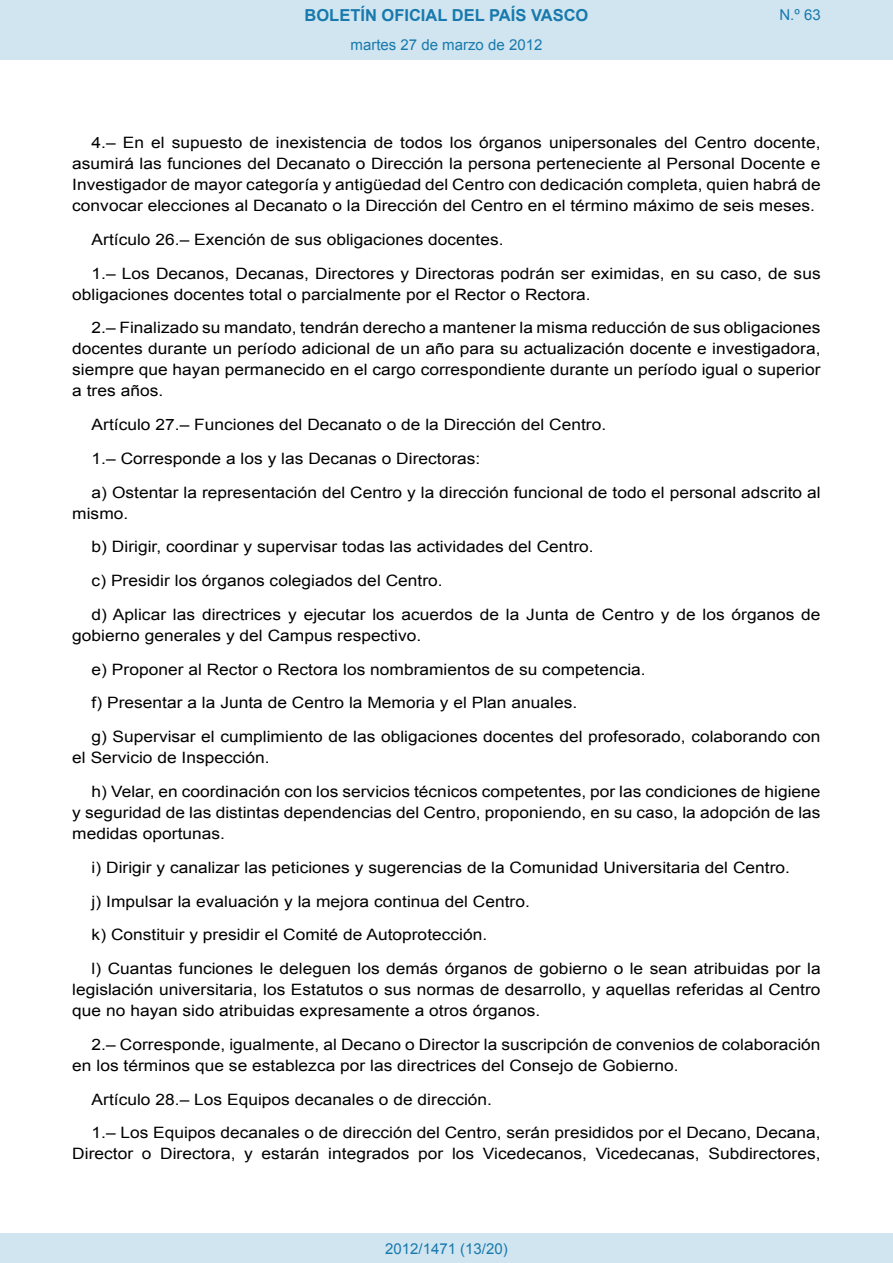
<style>
.page{position:relative;width:893px;height:1263px;background:#fff}
.page>*{position:absolute;margin:0;border:0;box-sizing:border-box;transform-origin:0 0}
.t1{font:700 16.5px "Arial";color:#1879ad}
.BOPVDetalle{font:15.6px/21px "Arial";color:#000;scale:1.11 1}
.Paginacion_Centro{font:15px "Arial";color:#1879ad}
</style>
<div class="page">
<div style="left:0;top:0;width:893px;height:60px;background:#d0e5f0"></div>
<div style="left:0;top:1233px;width:893px;height:30px;background:#d0e5f0"></div>
<p class="t1" style="left:305px;top:4px;width:285px">BOLETÍN OFICIAL DEL PAÍS VASCO</p>
<p class="Paginacion_Centro" style="left:351px;top:35px;width:193px">martes 27 de marzo de 2012</p>
<p class="Paginacion_Centro" style="left:779px;top:5px;width:43px">N.º 63</p>
<p class="BOPVDetalle" style="left:72px;top:132px;width:676px;text-align:justify;text-indent:19px">4.– En el supuesto de inexistencia de todos los órganos unipersonales del Centro docente, asumirá las funciones del Decanato o Dirección la persona perteneciente al Personal Docente e Investigador de mayor categoría y antigüedad del Centro con dedicación completa, quien habrá de convocar elecciones al Decanato o la Dirección del Centro en el término máximo de seis meses.</p>
<p class="BOPVDetalle" style="left:92px;top:229px;width:373px">Artículo 26.– Exención de sus obligaciones docentes.</p>
<p class="BOPVDetalle" style="left:72px;top:263px;width:676px;text-indent:19px">1.– Los Decanos, Decanas, Directores y Directoras podrán ser eximidas, en su caso, de sus obligaciones docentes total o parcialmente por el Rector o Rectora.</p>
<p class="BOPVDetalle" style="left:72px;top:318px;width:676px;text-align:justify;text-indent:19px">2.– Finalizado su mandato, tendrán derecho a mantener la misma reducción de sus obligaciones docentes durante un período adicional de un año para su actualización docente e investigadora, siempre que hayan permanecido en el cargo correspondiente durante un período igual o superior a tres años.</p>
<p class="BOPVDetalle" style="left:92px;top:414px;width:465px">Artículo 27.– Funciones del Decanato o de la Dirección del Centro.</p>
<p class="BOPVDetalle" style="left:92px;top:448px;width:352px">1.– Corresponde a los y las Decanas o Directoras:</p>
<p class="BOPVDetalle" style="left:72px;top:482px;width:676px;text-indent:19px">a) Ostentar la representación del Centro y la dirección funcional de todo el personal adscrito al mismo.</p>
<p class="BOPVDetalle" style="left:92px;top:537px;width:454px">b) Dirigir, coordinar y supervisar todas las actividades del Centro.</p>
<p class="BOPVDetalle" style="left:92px;top:570px;width:318px">c) Presidir los órganos colegiados del Centro.</p>
<p class="BOPVDetalle" style="left:72px;top:604px;width:675px;text-indent:19px">d) Aplicar las directrices y ejecutar los acuerdos de la Junta de Centro y de los órganos de gobierno generales y del Campus respectivo.</p>
<p class="BOPVDetalle" style="left:92px;top:659px;width:501px">e) Proponer al Rector o Rectora los nombramientos de su competencia.</p>
<p class="BOPVDetalle" style="left:92px;top:693px;width:439px">f) Presentar a la Junta de Centro la Memoria y el Plan anuales.</p>
<p class="BOPVDetalle" style="left:72px;top:726px;width:676px;text-indent:19px">g) Supervisar el cumplimiento de las obligaciones docentes del profesorado, colaborando con el Servicio de Inspección.</p>
<p class="BOPVDetalle" style="left:72px;top:781px;width:676px;text-align:justify;text-indent:19px">h) Velar, en coordinación con los servicios técnicos competentes, por las condiciones de higiene y seguridad de las distintas dependencias del Centro, proponiendo, en su caso, la adopción de las medidas oportunas.</p>
<p class="BOPVDetalle" style="left:92px;top:857px;width:631px">i) Dirigir y canalizar las peticiones y sugerencias de la Comunidad Universitaria del Centro.</p>
<p class="BOPVDetalle" style="left:92px;top:891px;width:396px">j) Impulsar la evaluación y la mejora continua del Centro.</p>
<p class="BOPVDetalle" style="left:92px;top:924px;width:358px">k) Constituir y presidir el Comité de Autoprotección.</p>
<p class="BOPVDetalle" style="left:72px;top:958px;width:676px;text-align:justify;text-indent:19px">l) Cuantas funciones le deleguen los demás órganos de gobierno o le sean atribuidas por la legislación universitaria, los Estatutos o sus normas de desarrollo, y aquellas referidas al Centro que no hayan sido atribuidas expresamente a otros órganos.</p>
<p class="BOPVDetalle" style="left:72px;top:1034px;width:676px;text-indent:19px">2.– Corresponde, igualmente, al Decano o Director la suscripción de convenios de colaboración en los términos que se establezca por las directrices del Consejo de Gobierno.</p>
<p class="BOPVDetalle" style="left:92px;top:1089px;width:362px">Artículo 28.– Los Equipos decanales o de dirección.</p>
<p class="BOPVDetalle" style="left:72px;top:1122px;width:676px;text-align:right">1.– Los Equipos decanales o de dirección del Centro, serán presididos por el Decano, Decana,<br>Director o Directora, y estarán integrados por los Vicedecanos, Vicedecanas, Subdirectores,</p>
<p class="Paginacion_Centro" style="left:385px;top:1238px;width:124px">2012/1471 (13/20)</p>
</div>
